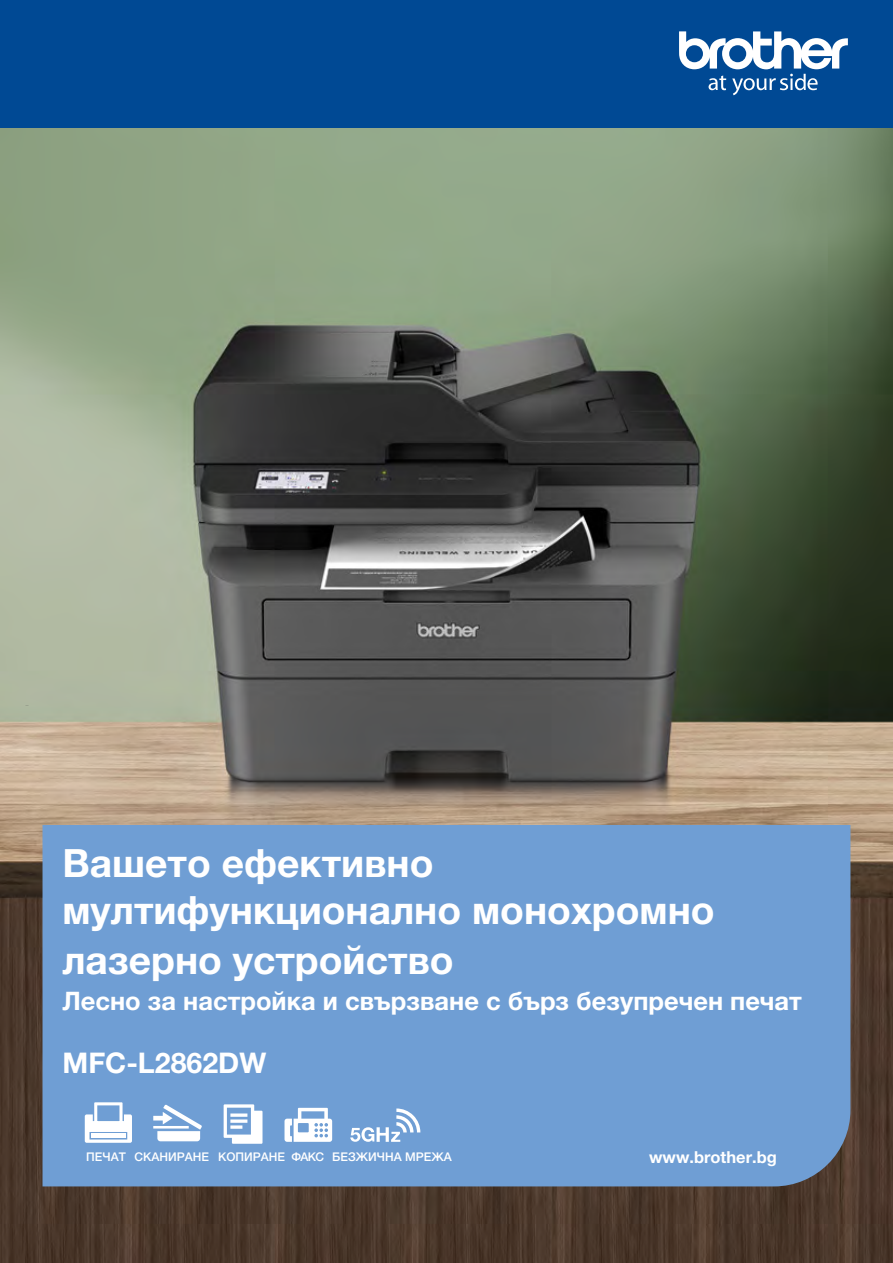
<style>
.page{position:relative;width:893px;height:1263px;background:#fff}
.page>*{position:absolute;margin:0;border:0;box-sizing:border-box;transform-origin:0 0}
.t1{font:700 39px/48.4px "Helvetica Neue LTW1 G";color:#fff}
.t2{font:700 28.5px "Helvetica Neue LTW1 G";color:#fff}
.t3{font:700 25.5px "Helvetica Neue LTW1 G";color:#fff}
.t4{font:700 16.5px "Helvetica Neue LTW1 G";color:#fff}
.t5{font:500 12px "Helvetica Neue LTW1 G";color:#fff}
</style>
<div class="page">
<img style="left:0;top:128px;width:893px;height:1135px">
<div style="left:0;top:0;width:893px;height:128px;background:#004994"></div>
<svg style="left:679px;top:31px;width:169px;height:64px"></svg>
<div style="left:43px;top:825px;width:807px;height:361px;background:#6f9ed4"></div>
<svg style="left:85px;top:1102px;width:47px;height:41px"></svg>
<div style="left:91px;top:1133px;width:35px;height:5px;background:#fff"></div>
<svg style="left:153px;top:1104px;width:49px;height:37px"></svg>
<svg style="left:224px;top:1104px;width:38px;height:40px"></svg>
<svg style="left:284px;top:1108px;width:48px;height:34px"></svg>
<svg style="left:350px;top:1108px;width:70px;height:34px"></svg>
<p class="t1" style="left:62px;top:839px;width:654px">Вашето ефективно мултифункционално монохромно лазерно устройство</p>
<p class="t3" style="left:62px;top:985px;width:741px">Лесно за настройка и свързване с бърз безупречен печат</p>
<p class="t2" style="left:62px;top:1045px;width:205px">MFC-L2862DW</p>
<p class="t5" style="left:86px;top:1149px;width:367px">ПЕЧАТ СКАНИРАНЕ КОПИРАНЕ ФАКС БЕЗЖИЧНА МРЕЖА</p>
<p class="t4" style="left:649px;top:1147px;width:129px">www.brother.bg</p>
</div>
